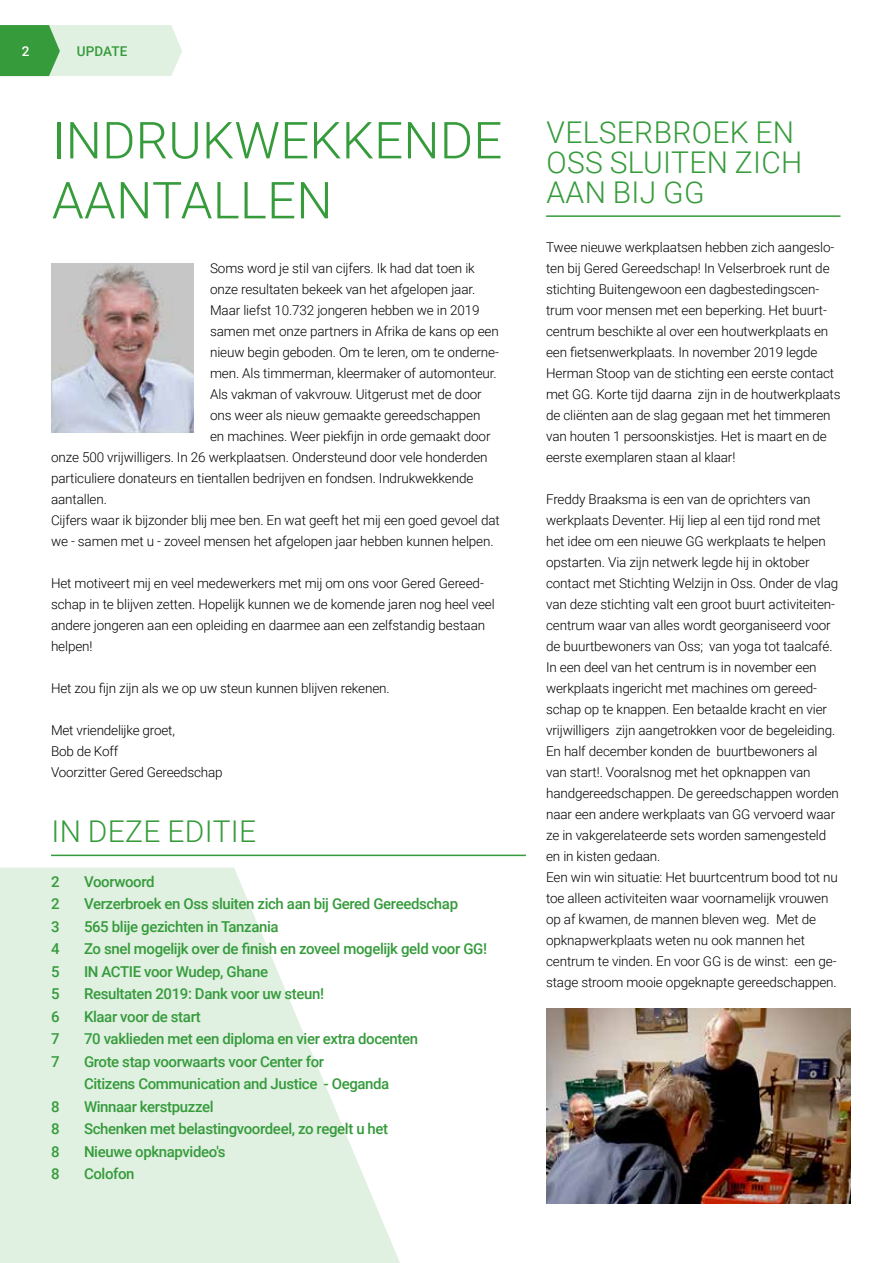
<style>
.page{position:relative;width:893px;height:1263px;background:#fff}
.page>*{position:absolute;margin:0;border:0;box-sizing:border-box;transform-origin:0 0}
.t1{font:300 51px/60px "Roboto";letter-spacing:.005em;color:#359b3b}
.t2{font:300 30px/30px "Roboto";letter-spacing:.01em;color:#359b3b}
.t3{font:500 15px/22.5px "Roboto";letter-spacing:-.025em;color:#359b3b}
.t4{font:300 13.5px/21px "Roboto";letter-spacing:-.01em;color:#010101}
.t5{font:300 13.5px/21px "Roboto";letter-spacing:-.01em;color:#000}
.t6{font:500 13.5px "Roboto";letter-spacing:.01em;color:#359b3b}
.t7{font:500 13.5px "Roboto";color:#fff}
</style>
<div class="page">
<svg style="left:0;top:867px;width:400px;height:396px;fill:#e0f0e1"></svg>
<img style="left:51px;top:263px;width:142px;height:170px">
<hr style="left:546px;top:215px;width:294px;height:2px;background:#359b3b">
<hr style="left:51px;top:855px;width:475px;height:1px;background:#359b3b">
<img style="left:546px;top:1008px;width:304px;height:195px">
<svg style="left:0;top:25px;width:182px;height:51px;background:#add6af"></svg>
<p class="t7" style="left:22px;top:42px;width:9px">2</p>
<p class="t6" style="left:77px;top:42px;width:52px">UPDATE</p>
<h1 class="t1" style="left:52px;top:108px;width:452px">INDRUKWEKKENDE<br>AANTALLEN</h1>
<p class="t5" style="left:210px;top:257px;width:266px">Soms word je stil van cijfers. Ik had dat toen ik</p>
<p class="t5" style="left:210px;top:278px;width:267px">onze resultaten bekeek van het afgelopen jaar.</p>
<p class="t5" style="left:210px;top:299px;width:271px">Maar liefst 10.732 jongeren hebben we in 2019</p>
<p class="t5" style="left:210px;top:320px;width:290px">samen met onze partners in Afrika de kans op een</p>
<p class="t5" style="left:210px;top:341px;width:290px">nieuw begin geboden. Om te leren, om te onderne-</p>
<p class="t5" style="left:210px;top:362px;width:288px">men. Als timmerman, kleermaker of automonteur.</p>
<p class="t5" style="left:210px;top:383px;width:273px">Als vakman of vakvrouw. Uitgerust met de door</p>
<p class="t5" style="left:210px;top:404px;width:272px">ons weer als nieuw gemaakte gereedschappen</p>
<p class="t5" style="left:210px;top:425px;width:282px">en machines. Weer piekfijn in orde gemaakt door</p>
<p class="t5" style="left:51px;top:446px;width:438px">onze 500 vrijwilligers. In 26 werkplaatsen. Ondersteund door vele honderden</p>
<p class="t5" style="left:51px;top:467px;width:424px">particuliere donateurs en tientallen bedrijven en fondsen. Indrukwekkende</p>
<p class="t5" style="left:51px;top:488px;width:57px">aantallen.</p>
<p class="t5" style="left:51px;top:509px;width:450px">Cijfers waar ik bijzonder blij mee ben. En wat geeft het mij een goed gevoel dat</p>
<p class="t5" style="left:51px;top:530px;width:444px">we - samen met u - zoveel mensen het afgelopen jaar hebben kunnen helpen.</p>
<p class="t5" style="left:51px;top:572px;width:445px">Het motiveert mij en veel medewerkers met mij om ons voor Gered Gereed&shy;schap in te blijven zetten. Hopelijk kunnen we de komende jaren nog heel veel andere jongeren aan een opleiding en daarmee aan een zelfstandig bestaan helpen!</p>
<p class="t5" style="left:51px;top:677px;width:340px">Het zou fijn zijn als we op uw steun kunnen blijven rekenen.</p>
<p class="t5" style="left:51px;top:719px;width:173px">Met vriendelijke groet,<br>Bob de Koff<br>Voorzitter Gered Gereedschap</p>
<h2 class="t2" style="left:52px;top:815px;width:206px">IN DEZE EDITIE</h2>
<p class="t3" style="left:51px;top:870px;width:10px">2</p>
<p class="t3" style="left:84px;top:870px;width:72px">Voorwoord</p>
<p class="t3" style="left:51px;top:892px;width:10px">2</p>
<p class="t3" style="left:84px;top:892px;width:376px">Verzerbroek en Oss sluiten zich aan bij Gered Gereedschap</p>
<p class="t3" style="left:51px;top:915px;width:10px">3</p>
<p class="t3" style="left:84px;top:915px;width:196px">565 blije gezichten in Tanzania</p>
<p class="t3" style="left:51px;top:937px;width:10px">4</p>
<p class="t3" style="left:84px;top:937px;width:404px">Zo snel mogelijk over de finish en zoveel mogelijk geld voor GG!</p>
<p class="t3" style="left:51px;top:960px;width:10px">5</p>
<p class="t3" style="left:84px;top:960px;width:186px">IN ACTIE voor Wudep, Ghane</p>
<p class="t3" style="left:51px;top:982px;width:10px">5</p>
<p class="t3" style="left:84px;top:982px;width:242px">Resultaten 2019: Dank voor uw steun!</p>
<p class="t3" style="left:51px;top:1005px;width:10px">6</p>
<p class="t3" style="left:84px;top:1005px;width:118px">Klaar voor de start</p>
<p class="t3" style="left:51px;top:1027px;width:10px">7</p>
<p class="t3" style="left:84px;top:1027px;width:336px">70 vaklieden met een diploma en vier extra docenten</p>
<p class="t3" style="left:51px;top:1050px;width:10px">7</p>
<p class="t3" style="left:84px;top:1050px;width:307px">Grote stap voorwaarts voor Center for<br>Citizens Communication and Justice - Oeganda</p>
<p class="t3" style="left:51px;top:1095px;width:10px">8</p>
<p class="t3" style="left:84px;top:1095px;width:131px">Winnaar kerstpuzzel</p>
<p class="t3" style="left:51px;top:1117px;width:10px">8</p>
<p class="t3" style="left:84px;top:1117px;width:306px">Schenken met belastingvoordeel, zo regelt u het</p>
<p class="t3" style="left:51px;top:1140px;width:10px">8</p>
<p class="t3" style="left:84px;top:1140px;width:143px">Nieuwe opknapvideo's</p>
<p class="t3" style="left:51px;top:1162px;width:10px">8</p>
<p class="t3" style="left:84px;top:1162px;width:52px">Colofon</p>
<h2 class="t2" style="left:547px;top:116px;width:257px">VELSERBROEK EN<br>OSS SLUITEN ZICH<br>AAN BIJ GG</h2>
<p class="t4" style="left:546px;top:236px;width:296px">Twee nieuwe werkplaatsen hebben zich aangeslo&shy;ten bij Gered Gereedschap! In Velserbroek runt de stichting Buitengewoon een dagbestedingscen&shy;trum voor mensen met een beperking. Het buurt&shy;centrum beschikte al over een houtwerkplaats en een fietsenwerkplaats. In november 2019 legde Herman Stoop van de stichting een eerste contact met GG. Korte tijd daarna zijn in de houtwerkplaats de cliënten aan de slag gegaan met het timmeren van houten 1 persoonskistjes. Het is maart en de eerste exemplaren staan al klaar!</p>
<p class="t4" style="left:546px;top:488px;width:294px">Freddy Braaksma is een van de oprichters van werkplaats Deventer. Hij liep al een tijd rond met het idee om een nieuwe GG werkplaats te helpen opstarten. Via zijn netwerk legde hij in oktober contact met Stichting Welzijn in Oss. Onder de vlag van deze stichting valt een groot buurt activiteiten&shy;centrum waar van alles wordt georganiseerd voor de buurtbewoners van Oss; van yoga tot taalcafé.<br>In een deel van het centrum is in november een werkplaats ingericht met machines om gereed&shy;schap op te knappen. Een betaalde kracht en vier vrijwilligers zijn aangetrokken voor de begeleiding.<br>En half december konden de buurtbewoners al van start!. Vooralsnog met het opknappen van handgereedschappen. De gereedschappen worden naar een andere werkplaats van GG vervoerd waar ze in vakgerelateerde sets worden samengesteld en in kisten gedaan.<br>Een win win situatie: Het buurtcentrum bood tot nu</p>
<p class="t5" style="left:546px;top:887px;width:292px">toe alleen activiteiten waar voornamelijk vrouwen op af kwamen, de mannen bleven weg. Met de opknapwerkplaats weten nu ook mannen het centrum te vinden. En voor GG is de winst: een ge&shy;stage stroom mooie opgeknapte gereedschappen.</p>
</div>
